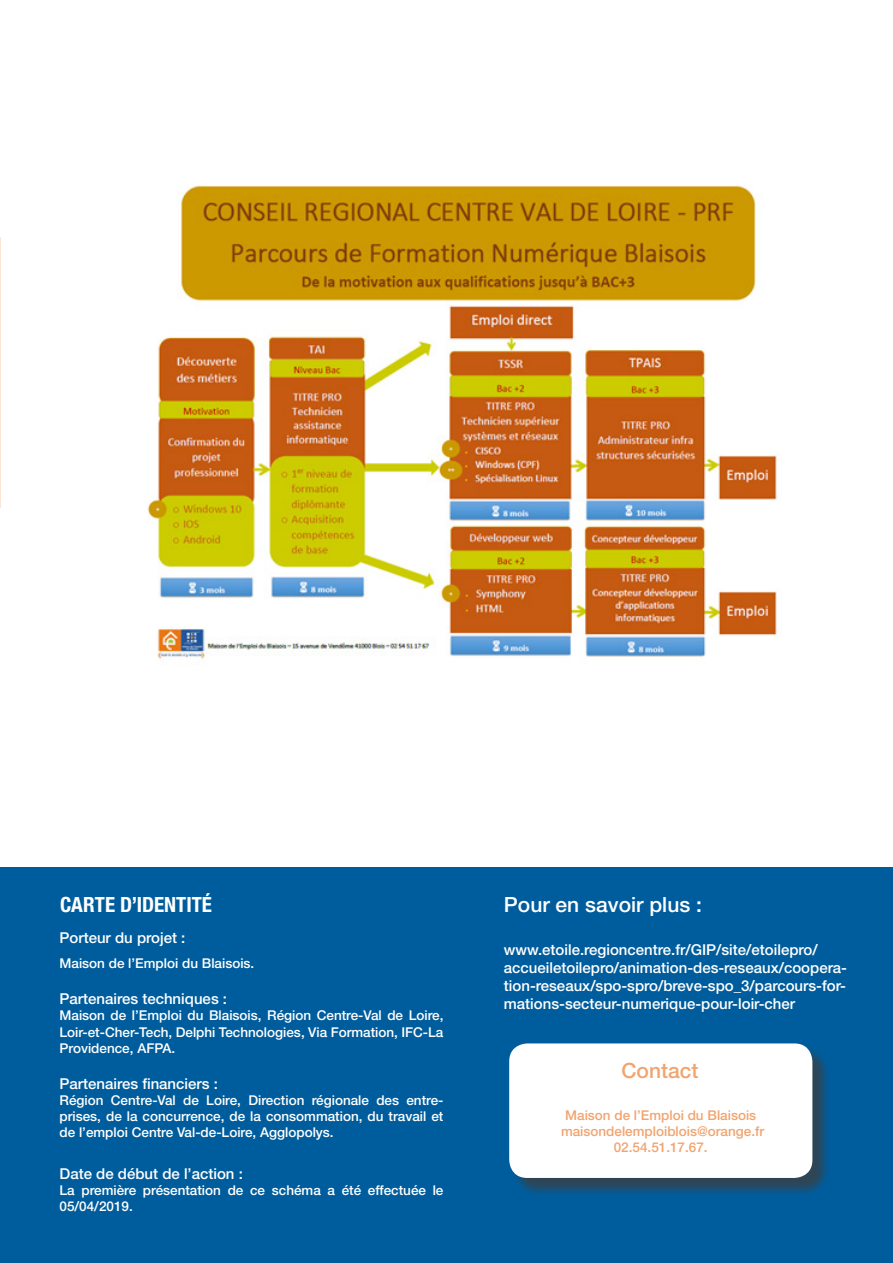
<style>
.page{position:relative;width:893px;height:1263px;background:#fff}
.page>*{position:absolute;margin:0;border:0;box-sizing:border-box;transform-origin:0 0}
.t1{font:500 21px "Helvetica Neue LT Pro";color:#fff}
.SOUS_TITRE{font:700 condensed 21px "Helvetica Neue LT Pro";color:#fff}
.t2{font:500 21px "Helvetica Neue LT Pro";color:#f2a46f}
.t3{font:500 15px/18px "Helvetica Neue LT Pro";color:#fff}
.t4{font:500 13.5px/16.2px "Helvetica Neue LT Pro";color:#fff;text-align:justify}
.t5{font:500 13.5px "Helvetica Neue LT Pro";color:#f2a46f}
</style>
<div class="page">
<hr style="left:0;top:238px;width:1px;height:270px;background:#fbe5d6">
<div style="left:0;top:867px;width:893px;height:396px;background:#005d9d"></div>
<div style="left:511px;top:1046px;width:320px;height:151px;background:#3e3e3f;opacity:.75"></div>
<div style="left:509px;top:1043px;width:303px;height:135px;background:#fff;border-radius:18px"></div>
<img style="left:147px;top:185px;width:631px;height:474px">
<p class="SOUS_TITRE" style="left:60px;top:891px;width:153px">CARTE D’IDENTITÉ</p>
<p class="t3" style="left:60px;top:928px;width:127px">Porteur du projet :</p>
<p class="t4" style="left:60px;top:955px;width:196px">Maison de l’Emploi du Blaisois.</p>
<p class="t3" style="left:60px;top:990px;width:169px">Partenaires techniques :</p>
<p class="t4" style="left:60px;top:1007px;width:385px">Maison de l’Emploi du Blaisois, Région Centre-Val de Loire, Loir-et-Cher-Tech, Delphi Technologies, Via Formation, IFC-La Providence, AFPA.</p>
<p class="t3" style="left:60px;top:1074px;width:160px">Partenaires financiers :</p>
<p class="t4" style="left:60px;top:1092px;width:385px">Région Centre-Val de Loire, Direction régionale des entre&shy;prises, de la concurrence, de la consommation, du travail et de l’emploi Centre Val-de-Loire, Agglopolys.</p>
<p class="t3" style="left:60px;top:1164px;width:185px">Date de début de l’action :</p>
<p class="t4" style="left:60px;top:1182px;width:385px">La première présentation de ce schéma a été effectuée le<br>05/04/2019.</p>
<p class="t1" style="left:504px;top:892px;width:200px">Pour en savoir plus :</p>
<p class="t3" style="left:504px;top:941px;width:345px">www.etoile.regioncentre.fr/GIP/site/etoilepro/ accueiletoilepro/animation-des-reseaux/coopera&shy;tion-reseaux/spo-spro/breve-spo_3/parcours-for&shy;mations-secteur-numerique-pour-loir-cher</p>
<p class="t2" style="left:621px;top:1058px;width:79px">Contact</p>
<p class="t5" style="left:565px;top:1107px;width:193px">Maison de l’Emploi du Blaisois</p>
<p class="t5" style="left:561px;top:1123px;width:205px">maisondelemploiblois@orange.fr</p>
<p class="t5" style="left:614px;top:1139px;width:95px">02.54.51.17.67.</p>
</div>
